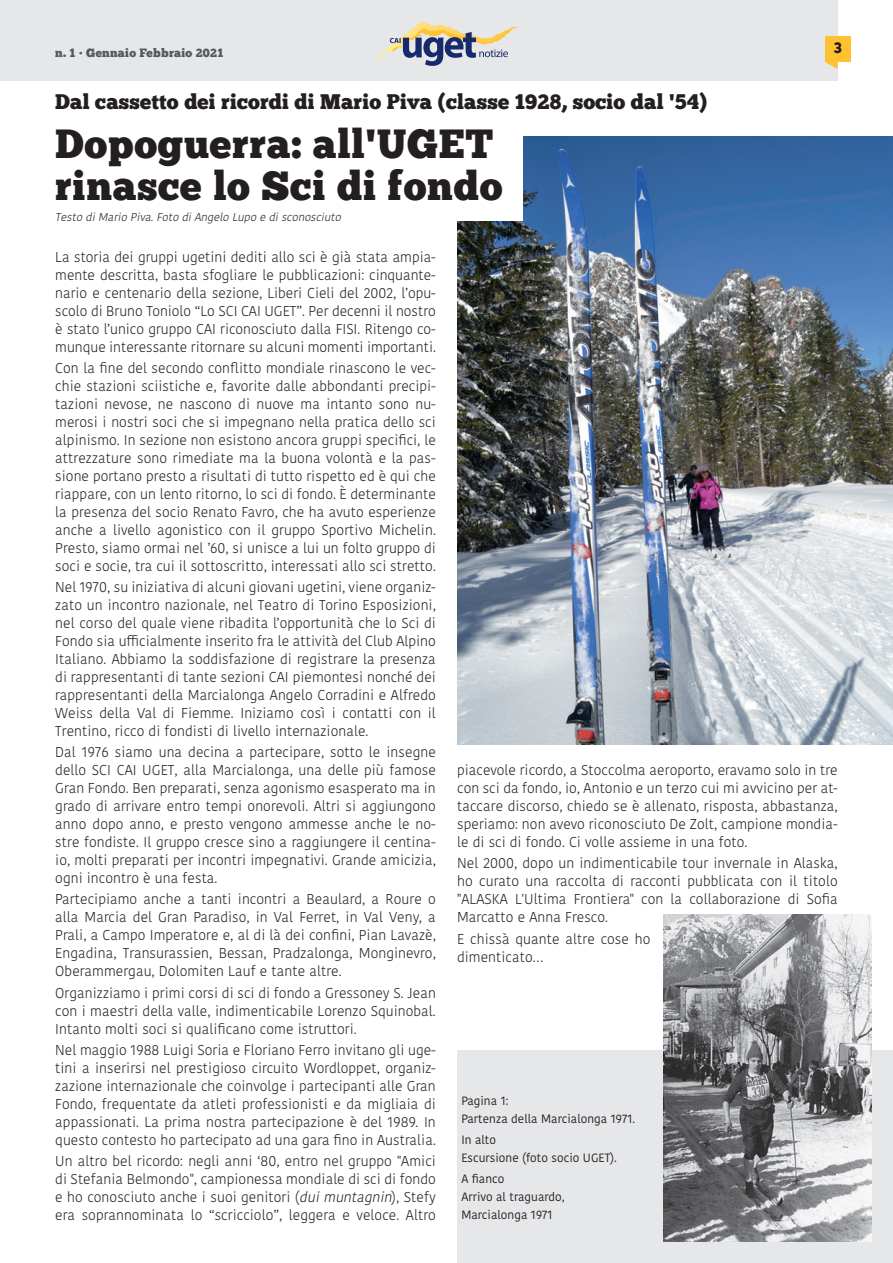
<style>
.page{position:relative;width:893px;height:1263px;background:#fff}
.page>*{position:absolute;margin:0;border:0;box-sizing:border-box;transform-origin:0 0}
.TITOLI_Articoli{font:40.5px/42px "Chunk Five";letter-spacing:.02em;color:#231f20}
.SOTTOTITOLI_Articoli{font:21px "Chunk Five";letter-spacing:.01em;color:#231f20}
.t1{font:15px "Chunk Five";color:#231f20}
.TESTO_Articoli{font:300 14.25px/18px "Kohinoor Bangla";letter-spacing:.005em;color:#231f20;text-align:justify}
.Didascalia__-_Nero{font:12px/18px "Kohinoor Bangla";letter-spacing:.005em;color:#231f20}
.t2{font:12px "Chunk Five";letter-spacing:.02em;color:#57585a}
.AUTORI_Articoli{font:italic 300 11.25px "Kohinoor Bangla";color:#231f20}
.s1{font-style:italic}
</style>
<div class="page">
<div style="left:457px;top:1050px;width:436px;height:213px;background:#e6e7e9"></div>
<img style="left:457px;top:136px;width:436px;height:608px">
<img style="left:663px;top:914px;width:209px;height:328px">
<div style="left:0;top:0;width:838px;height:81px;background:#e6e7e9"></div>
<div style="left:825px;top:36px;width:25px;height:26px;background:#fec231"></div>
<svg style="left:825px;top:62px;width:13px;height:7px"></svg>
<svg style="left:375px;top:21px;width:143px;height:45px"></svg>
<div style="left:55px;top:123px;width:468px;height:98px;background:#fff"></div>
<p class="t2" style="left:55px;top:47px;width:169px">n. 1 • Gennaio Febbraio 2021</p>
<p class="SOTTOTITOLI_Articoli" style="left:55px;top:92px;width:653px">Dal cassetto dei ricordi di Mario Piva (classe 1928, socio dal '54)</p>
<p class="TITOLI_Articoli" style="left:55px;top:125px;width:449px">Dopoguerra: all'UGET rinasce lo Sci di fondo</p>
<p class="AUTORI_Articoli" style="left:55px;top:209px;width:290px">Testo diMario Piva.Foto diAngelo Lupo e disconosciuto</p>
<p class="t1" style="left:834px;top:41px;width:9px">3</p>
<p class="TESTO_Articoli" style="left:55px;top:247px;width:382px">La storia dei gruppi ugetini dediti allo sci è già stata ampia&shy;mente descritta, basta sfogliare le pubblicazioni: cinquante&shy;nario e centenario della sezione, Liberi Cieli del 2002, l’opu&shy;scolo di Bruno Toniolo “Lo SCI CAI UGET”. Per decenni il nostro è stato l’unico gruppo CAI riconosciuto dalla FISI. Ritengo co&shy;munque interessante ritornare su alcuni momenti importanti.</p>
<p class="TESTO_Articoli" style="left:55px;top:359px;width:382px">Con la fine del secondo conflitto mondiale rinascono le vec&shy;chie stazioni sciistiche e, favorite dalle abbondanti precipi&shy;tazioni nevose, ne nascono di nuove ma intanto sono nu&shy;merosi i nostri soci che si impegnano nella pratica dello sci alpinismo. In sezione non esistono ancora gruppi specifici, le attrezzature sono rimediate ma la buona volontà e la pas&shy;sione portano presto a risultati di tutto rispetto ed è qui che riappare, con un lento ritorno, lo sci di fondo. È determinante la presenza del socio Renato Favro, che ha avuto esperienze anche a livello agonistico con il gruppo Sportivo Michelin.<br>Presto, siamo ormai nel ’60, si unisce a lui un folto gruppo di soci e socie, tra cui il sottoscritto, interessati allo sci stretto.</p>
<p class="TESTO_Articoli" style="left:55px;top:578px;width:382px">Nel 1970, su iniziativa di alcuni giovani ugetini, viene organiz&shy;zato un incontro nazionale, nel Teatro di Torino Esposizioni, nel corso del quale viene ribadita l’opportunità che lo Sci di Fondo sia ufficialmente inserito fra le attività del Club Alpino Italiano. Abbiamo la soddisfazione di registrare la presenza di rappresentanti di tante sezioni CAI piemontesi nonché dei rappresentanti della Marcialonga Angelo Corradini e Alfredo Weiss della Val di Fiemme. Iniziamo così i contatti con il Trentino, ricco di fondisti di livello internazionale.</p>
<p class="TESTO_Articoli" style="left:55px;top:743px;width:382px">Dal 1976 siamo una decina a partecipare, sotto le insegne dello SCI CAI UGET, alla Marcialonga, una delle più famose Gran Fondo. Ben preparati, senza agonismo esasperato ma in grado di arrivare entro tempi onorevoli. Altri si aggiungono anno dopo anno, e presto vengono ammesse anche le no&shy;stre fondiste. Il gruppo cresce sino a raggiungere il centina&shy;io, molti preparati per incontri impegnativi. Grande amicizia, ogni incontro è una festa.</p>
<p class="TESTO_Articoli" style="left:55px;top:890px;width:382px">Partecipiamo anche a tanti incontri a Beaulard, a Roure o alla Marcia del Gran Paradiso, in Val Ferret, in Val Veny, a Prali, a Campo Imperatore e, al di là dei confini, Pian Lavazè, Engadina, Transurassien, Bessan, Pradzalonga, Monginevro, Oberammergau, Dolomiten Lauf e tante altre.</p>
<p class="TESTO_Articoli" style="left:55px;top:983px;width:382px">Organizziamo i primi corsi di sci di fondo a Gressoney S. Jean con i maestri della valle, indimenticabile Lorenzo Squinobal.<br>Intanto molti soci si qualificano come istruttori.</p>
<p class="TESTO_Articoli" style="left:55px;top:1041px;width:382px">Nel maggio 1988 Luigi Soria e Floriano Ferro invitano gli uge&shy;tini a inserirsi nel prestigioso circuito Wordloppet, organiz&shy;zazione internazionale che coinvolge i partecipanti alle Gran Fondo, frequentate da atleti professionisti e da migliaia di appassionati. La prima nostra partecipazione è del 1989. In questo contesto ho partecipato ad una gara fino in Australia.</p>
<p class="TESTO_Articoli" style="left:55px;top:1152px;width:382px">Un altro bel ricordo: negli anni ‘80, entro nel gruppo "Amici di Stefania Belmondo", campionessa mondiale di sci di fondo e ho conosciuto anche i suoi genitori (<span class="s1">dui muntagnin</span>), Stefy era soprannominata lo “scricciolo”, leggera e veloce. Altro</p>
<p class="TESTO_Articoli" style="left:457px;top:761px;width:382px">piacevole ricordo, a Stoccolma aeroporto, eravamo solo in tre con sci da fondo, io, Antonio e un terzo cui mi avvicino per at&shy;taccare discorso, chiedo se è allenato, risposta, abbastanza, speriamo: non avevo riconosciuto De Zolt, campione mondia&shy;le di sci di fondo. Ci volle assieme in una foto.</p>
<p class="TESTO_Articoli" style="left:457px;top:854px;width:382px">Nel 2000, dopo un indimenticabile tour invernale in Alaska, ho curato una raccolta di racconti pubblicata con il titolo "ALASKA L'Ultima Frontiera" con la collaborazione di Sofia Marcatto e Anna Fresco.</p>
<p class="TESTO_Articoli" style="left:457px;top:929px;width:195px">E chissà quante altre cose ho dimenticato…</p>
<p class="Didascalia__-_Nero" style="left:461px;top:1091px;width:49px">Pagina 1:</p>
<p class="Didascalia__-_Nero" style="left:461px;top:1109px;width:175px">Partenza della Marcialonga 1971.</p>
<p class="Didascalia__-_Nero" style="left:461px;top:1130px;width:36px">In alto</p>
<p class="Didascalia__-_Nero" style="left:461px;top:1148px;width:157px">Escursione (foto socio UGET).</p>
<p class="Didascalia__-_Nero" style="left:461px;top:1169px;width:45px">A fianco</p>
<p class="Didascalia__-_Nero" style="left:461px;top:1187px;width:105px">Arrivo al traguardo,<br>Marcialonga 1971</p>
</div>
